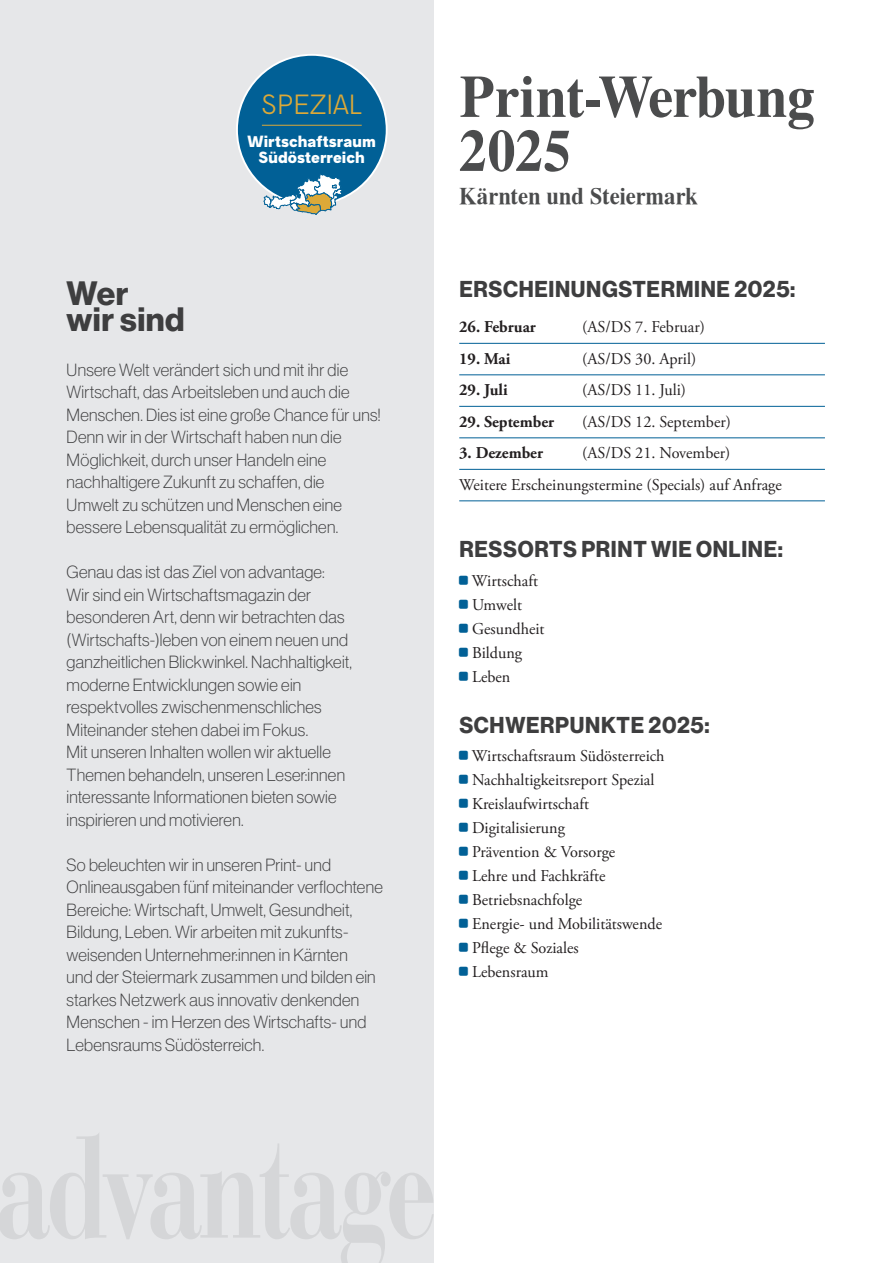
<style>
.page{position:relative;width:893px;height:1263px;background:#fff}
.page>*{position:absolute;margin:0;border:0;box-sizing:border-box;transform-origin:0 0}
.t1{font:700 60px/54px "Tiempo";letter-spacing:-.005em;color:#4b4c4d;scale:.94 1}
.t2{font:33.15px/26.2px "N Haas Grotesk DS Pro 75 Bd";letter-spacing:.015em;color:#3e3e3f}
.t3{font:300 28.2px "Hanken Sans";letter-spacing:.005em;color:#dca938}
.t4{font:700 24px "Tiempo";letter-spacing:-.005em;color:#4b4c4d;scale:.94 1}
.t5{font:22.5px "N Haas Grotesk DS Pro 75 Bd";letter-spacing:.03em;color:#3e3e3f;scale:.95 1}
.t6{font:17.25px/22.5px "N Haas Grotesk DS Pro 35 X Lt";letter-spacing:.015em;color:#3e3e3f}
.t7{font:16.5px/24px "Adobe Garamond Pro";color:#231f20}
.t8{font:700 16.5px "Adobe Garamond Pro";color:#231f20}
.t9{font:800 16.5px/16.5px "Hanken Sans";letter-spacing:.005em;color:#fff;text-align:center}
</style>
<div class="page">
<div style="left:0;top:0;width:434px;height:1263px;background:#e6e7e9"></div>
<hr style="left:459px;top:343px;width:366px;height:1px;background:#016096">
<hr style="left:459px;top:374px;width:366px;height:1px;background:#016096">
<hr style="left:459px;top:406px;width:366px;height:1px;background:#016096">
<hr style="left:459px;top:437px;width:366px;height:1px;background:#016096">
<hr style="left:459px;top:469px;width:366px;height:1px;background:#016096">
<hr style="left:459px;top:500px;width:366px;height:1px;background:#016096">
<svg style="left:0;top:1133px;width:433px;height:130px"></svg>
<div style="left:237px;top:55px;width:150px;height:150px;background:#016096;border-radius:50%"></div>
<hr style="left:262px;top:125px;width:100px;height:1px;background:#dca938">
<svg style="left:264px;top:174px;width:79px;height:41px"></svg>
<h3 class="t3" style="left:262px;top:83px;width:101px">SPEZIAL</h3>
<p class="t9" style="left:248px;top:132px;width:130px">Wirtschaftsraum<br>Südösterreich</p>
<h2 class="t2" style="left:67px;top:280px;width:120px">Wer<br>wir sind</h2>
<p class="t6" style="left:67px;top:359px;width:316px">Unsere Welt verändert sich und mit ihr die Wirtschaft, das Arbeitsleben und auch die Menschen. Dies ist eine große Chance für uns!<br>Denn wir in der Wirtschaft haben nun die Möglichkeit, durch unser Handeln eine nachhaltigere Zukunft zu schaffen, die Umwelt zu schützen und Menschen eine bessere Lebensqualität zu ermöglichen.</p>
<p class="t6" style="left:67px;top:561px;width:287px">Genau das ist das Ziel von advantage:<br>Wir sind ein Wirtschaftsmagazin der besonderen Art, denn wir betrachten das (Wirtschafts-)leben von einem neuen und ganzheitlichen Blickwinkel. Nachhaltigkeit, moderne Entwicklungen sowie ein respektvolles zwischenmenschliches Miteinander stehen dabei im Fokus.<br>Mit unseren Inhalten wollen wir aktuelle Themen behandeln, unseren Leser:innen interessante Informationen bieten sowie inspirieren und motivieren.</p>
<p class="t6" style="left:67px;top:853px;width:318px">So beleuchten wir in unseren Print- und Onlineausgaben fünf miteinander verflochtene Bereiche: Wirtschaft, Umwelt, Gesundheit, Bildung, Leben. Wir arbeiten mit zukunfts&shy;weisenden Unternehmer:innen in Kärnten<br>und der Steiermark zusammen und bilden ein starkes Netzwerk aus innovativ denkenden Menschen - im Herzen des Wirtschafts- und Lebensraums Südösterreich.</p>
<h1 class="t1" style="left:459px;top:69px;width:380px">Print-Werbung<br>2025</h1>
<h3 class="t4" style="left:459px;top:181px;width:255px">Kärnten und Steiermark</h3>
<h3 class="t5" style="left:459px;top:276px;width:355px">ERSCHEINUNGSTERMINE 2025:</h3>
<p class="t8" style="left:459px;top:317px;width:78px">26. Februar</p>
<p class="t7" style="left:582px;top:316px;width:124px">(AS/DS 7. Februar)</p>
<p class="t8" style="left:459px;top:349px;width:53px">19. Mai</p>
<p class="t7" style="left:582px;top:347px;width:116px">(AS/DS 30. April)</p>
<p class="t8" style="left:459px;top:380px;width:50px">29. Juli</p>
<p class="t7" style="left:582px;top:379px;width:105px">(AS/DS 11. Juli)</p>
<p class="t8" style="left:459px;top:412px;width:96px">29. September</p>
<p class="t7" style="left:582px;top:410px;width:150px">(AS/DS 12. September)</p>
<p class="t8" style="left:459px;top:443px;width:85px">3. Dezember</p>
<p class="t7" style="left:459px;top:438px;width:324px;line-height:31.5px;text-indent:123px">(AS/DS 21. November)<br>Weitere Erscheinungstermine (Specials) auf Anfrage</p>
<h3 class="t5" style="left:459px;top:536px;width:342px">RESSORTS PRINT WIE ONLINE:</h3>
<p class="t7" style="left:472px;top:569px;width:74px">Wirtschaft<br>Umwelt<br>Gesundheit<br>Bildung<br>Leben</p>
<h3 class="t5" style="left:459px;top:712px;width:265px">SCHWERPUNKTE 2025:</h3>
<p class="t7" style="left:472px;top:744px;width:194px">Wirtschaftsraum Südösterreich<br>Nachhaltigkeitsreport Spezial<br>Kreislaufwirtschaft<br>Digitalisierung<br>Prävention &amp; Vorsorge<br>Lehre und Fachkräfte<br>Betriebsnachfolge<br>Energie- und Mobilitätswende<br>Pflege &amp; Soziales<br>Lebensraum</p>
</div>
